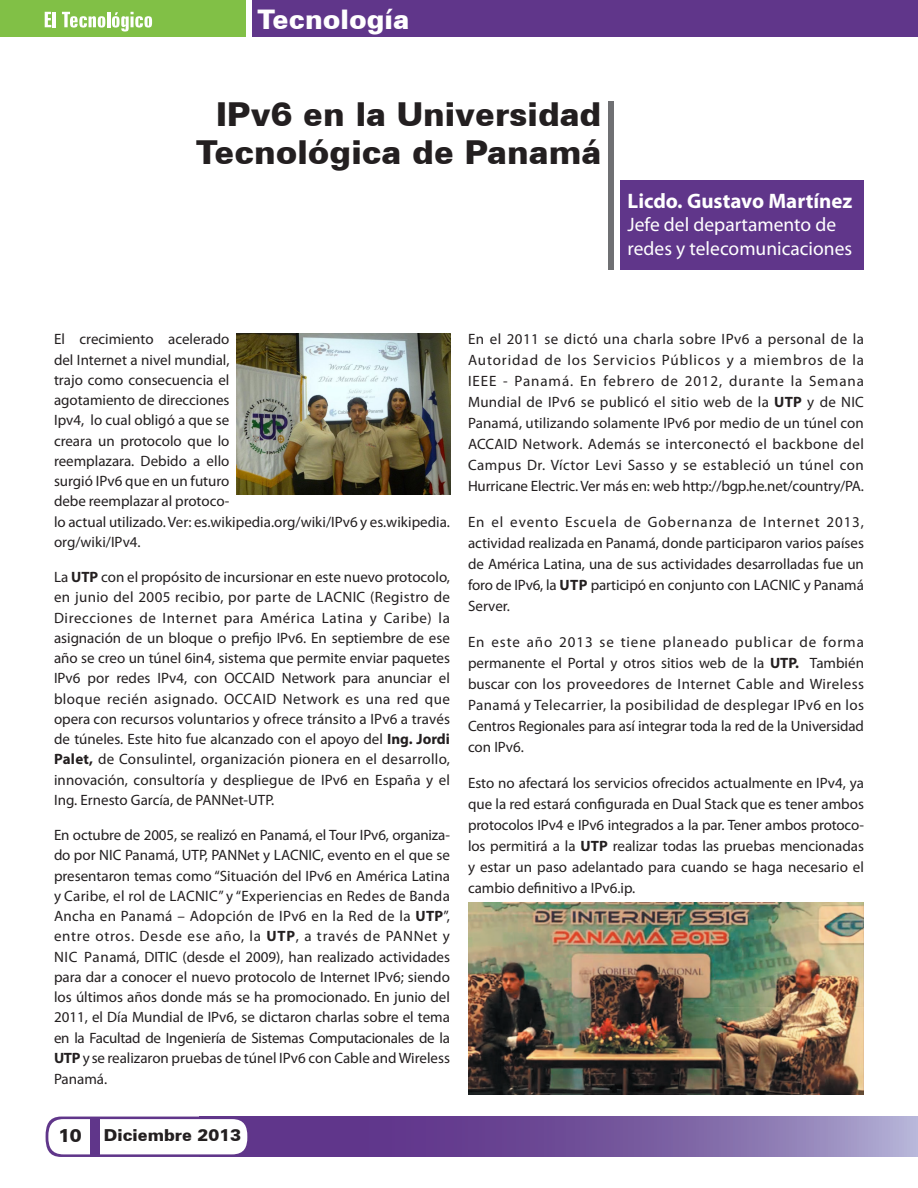
<style>
.page{position:relative;width:918px;height:1188px;background:#fff}
.page>*{position:absolute;margin:0;border:0;box-sizing:border-box;transform-origin:0 0}
.t1{font:900 33px "Zurich BT";color:#231f20}
.t2{font:900 27px "Zurich BT";color:#fff}
.t3{font:700 21px "Myriad Pro";color:#fff}
.t4{font:19.5px/23.4px "Myriad Pro";color:#fff}
.t5{font:900 16.5px "Zurich BT";color:#231f20}
.t6{font:15px/20.2px "Myriad Pro";color:#231f20;text-align:justify}
.s1{font-weight:700}
.s2{font-size:18px}
</style>
<div class="page">
<svg style="left:250px;top:1117px;width:667px;height:40px;background:#785ba0"></svg>
<svg style="left:46px;top:1117px;width:204px;height:40px"></svg>
<div style="left:90px;top:1117px;width:10px;height:40px;background:#60368a"></div>
<div style="left:252px;top:0;width:666px;height:37px;background:#60368a"></div>
<div style="left:0;top:0;width:245px;height:37px;background:#81c046"></div>
<svg style="left:45px;top:12px;width:6px;height:15px"></svg>
<hr style="left:53px;top:12px;width:3px;height:15px;background:#fff">
<svg style="left:62px;top:12px;width:43px;height:16px"></svg>
<hr style="left:107px;top:12px;width:3px;height:15px;background:#fff">
<svg style="left:112px;top:12px;width:40px;height:20px"></svg>
<hr style="left:917px;top:1117px;width:1px;height:40px;background:#b9b9db">
<div style="left:608px;top:101px;width:6px;height:169px;background:#6f7073"></div>
<img style="left:236px;top:334px;width:214px;height:160px">
<img style="left:468px;top:902px;width:396px;height:193px">
<div style="left:620px;top:180px;width:244px;height:90px;background:#60368a"></div>
<p class="t2" style="left:257px;top:3px;width:153px">Tecnología</p>
<p class="t1" style="left:216px;top:95px;width:387px">IPv6 en la Universidad</p>
<p class="t1" style="left:196px;top:132px;width:407px">Tecnológica de Panamá</p>
<p class="t3" style="left:628px;top:187px;width:226px">Licdo. Gustavo Martínez</p>
<p class="t4" style="left:628px;top:213px;width:226px">Jefe del departamento de redes y telecomunicaciones</p>
<p class="t6" style="left:54px;top:329px;width:398px;text-align:left">El crecimiento acelerado<br>del Internet a nivel mundial,<br>trajo como consecuencia el<br>agotamiento de direcciones<br>Ipv4, lo cual obligó a que se<br>creara un protocolo que lo<br>reemplazara. Debido a ello<br>surgió IPv6 que en un futuro<br>debe reemplazar al protoco-<br>lo actual utilizado. Ver: es.wikipedia.org/wiki/IPv6 y es.wikipedia. org/wiki/IPv4.</p>
<p class="t6" style="left:54px;top:567px;width:398px">La <span class="s1">UTP</span> con el propósito de incursionar en este nuevo protocolo, en junio del 2005 recibio, por parte de LACNIC (Registro de Direcciones de Internet para América Latina y Caribe) la asignación de un bloque o prefijo IPv6. En septiembre de ese año se creo un túnel 6in4, sistema que permite enviar paquetes IPv6 por redes IPv4, con OCCAID Network para anunciar el bloque recién asignado. OCCAID Network es una red que opera con recursos voluntarios y ofrece tránsito a IPv6 a través de túneles. Este hito fue alcanzado con el apoyo del <span class="s1">Ing. Jordi Palet,</span> de Consulintel, organización pionera en el desarrollo, innovación, consultoría y despliegue de IPv6 en España y el Ing. Ernesto García, de PANNet-UTP.</p>
<p class="t6" style="left:54px;top:825px;width:398px">En octubre de 2005, se realizó en Panamá, el Tour IPv6, organiza&shy;do por NIC Panamá, UTP, PANNet y LACNIC, evento en el que se presentaron temas como “Situación del IPv6 en América Latina y Caribe, el rol de LACNIC” y “Experiencias en Redes de Banda Ancha en Panamá – Adopción de IPv6 en la Red de la <span class="s1">UTP</span>”, entre otros. Desde ese año, la <span class="s1">UTP</span>, a través de PANNet y NIC Panamá, DITIC (desde el 2009), han realizado actividades para dar a conocer el nuevo protocolo de Internet IPv6; siendo los últimos años donde más se ha promocionado. En junio del 2011, el Día Mundial de IPv6, se dictaron charlas sobre el tema en la Facultad de Ingeniería de Sistemas Computacionales de la <span class="s1">UTP</span> y se realizaron pruebas de túnel IPv6 con Cable and Wireless Panamá.</p>
<p class="t5" style="left:58px;top:1125px;width:184px"><span class="s2">10</span> Diciembre 2013</p>
<p class="t6" style="left:468px;top:329px;width:398px;line-height:21px">En el 2011 se dictó una charla sobre IPv6 a personal de la Autoridad de los Servicios Públicos y a miembros de la IEEE - Panamá. En febrero de 2012, durante la Semana Mundial de IPv6 se publicó el sitio web de la <span class="s1">UTP</span> y de NIC Panamá, utilizando solamente IPv6 por medio de un túnel con ACCAID Network. Además se interconectó el backbone del Campus Dr. Víctor Levi Sasso y se estableció un túnel con Hurricane Electric. Ver más en: web http://bgp.he.net/country/PA.</p>
<p class="t6" style="left:468px;top:512px;width:398px;line-height:21px">En el evento Escuela de Gobernanza de Internet 2013, actividad realizada en Panamá, donde participaron varios países de América Latina, una de sus actividades desarrolladas fue un foro de IPv6, la <span class="s1">UTP</span> participó en conjunto con LACNIC y Panamá Server.</p>
<p class="t6" style="left:468px;top:632px;width:398px;line-height:21px">En este año 2013 se tiene planeado publicar de forma permanente el Portal y otros sitios web de la <span class="s1">UTP.</span> También buscar con los proveedores de Internet Cable and Wireless Panamá y Telecarrier, la posibilidad de desplegar IPv6 en los Centros Regionales para así integrar toda la red de la Universidad con IPv6.</p>
<p class="t6" style="left:468px;top:773px;width:398px;line-height:21px">Esto no afectará los servicios ofrecidos actualmente en IPv4, ya que la red estará configurada en Dual Stack que es tener ambos protocolos IPv4 e IPv6 integrados a la par. Tener ambos protoco&shy;los permitirá a la <span class="s1">UTP</span> realizar todas las pruebas mencionadas y estar un paso adelantado para cuando se haga necesario el cambio definitivo a IPv6.ip.</p>
</div>
